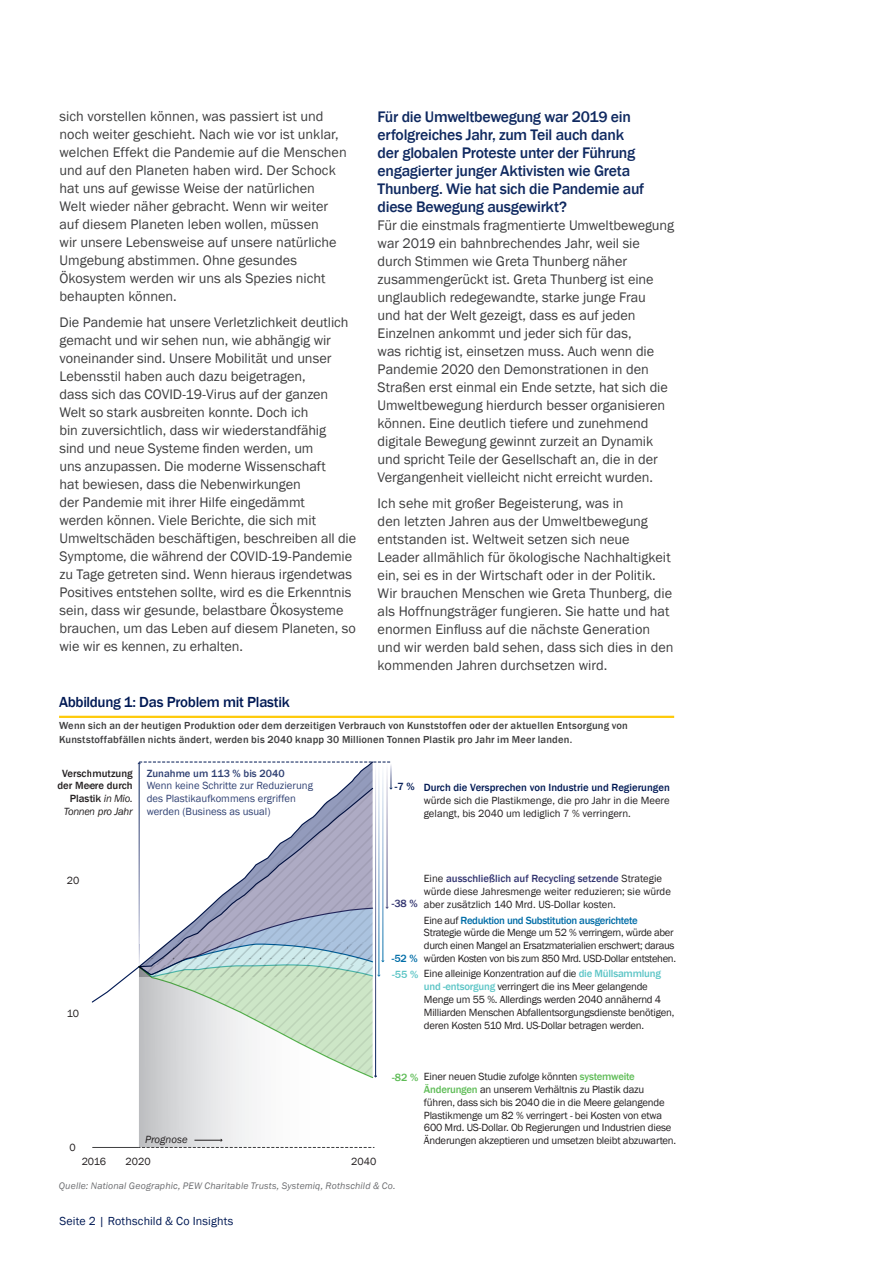
<style>
.page{position:relative;width:893px;height:1263px;background:#fff}
.page>*{position:absolute;margin:0;border:0;box-sizing:border-box;transform-origin:0 0}
.Body_Sub-heading{font:500 15.75px/18px "Franklin Gothic";letter-spacing:-.02em;color:#0f2960}
.t1{font:500 15px "Franklin Gothic";letter-spacing:-.02em;color:#001954}
.Body{font:14.25px/18px "Franklin Gothic";color:#3e3e3f}
.t2{font:12px "Franklin Gothic";letter-spacing:.01em;color:#001954}
.t3{font:10.65px/12.9px "Franklin Gothic";letter-spacing:-.02em;color:#231f20}
.t4{font:10.65px/12.9px "Franklin Gothic";color:#231f20}
.t5{font:10.65px/12.9px "Franklin Gothic";color:#304173}
.t6{font:500 10.65px/12.9px "Franklin Gothic";color:#231f20;text-align:right}
.t7{font:500 10.65px/15.8px "Franklin Gothic";color:#006da7}
.t8{font:italic 10.65px "Franklin Gothic";color:#231f20}
.t9{font:500 10.65px "Franklin Gothic";color:#343671}
.t10{font:500 10.65px "Franklin Gothic";color:#5fbc57}
.t11{font:500 10.65px "Franklin Gothic";color:#001954}
.t12{font:500 10.5px/13.5px "Franklin Gothic";letter-spacing:.015em;color:#3e3e3f}
.t13{font:italic 9.75px "Franklin Gothic";letter-spacing:.015em;color:#6c6d70}
.s1{font-weight:500;color:#001954}
.s2{font-weight:500}
.s3{font-weight:400;font-style:italic}
.s4{font-weight:500;color:#343671}
.s5{font-weight:500;color:#006da7}
.s6{font-weight:500;color:#5dc5c6}
.s7{color:#5dc5c6}
.s8{font-weight:500;color:#5fbc57}
</style>
<div class="page">
<hr style="left:59px;top:716px;width:615px;height:2px;background:#feca0a">
<hr style="left:92px;top:1147px;width:47px;height:1px;background:#3e3e3f">
<svg style="left:92px;top:761px;width:281px;height:241px"></svg>
<svg style="left:138px;top:762px;width:254px;height:386px"></svg>
<p class="Body" style="left:60px;top:107px;width:289px">sich vorstellen können, was passiert ist und noch weiter geschieht. Nach wie vor ist unklar, welchen Effekt die Pandemie auf die Menschen und auf den Planeten haben wird. Der Schock hat uns auf gewisse Weise der natürlichen<br>Welt wieder näher gebracht. Wenn wir weiter auf diesem Planeten leben wollen, müssen<br>wir unsere Lebensweise auf unsere natürliche Umgebung abstimmen. Ohne gesundes Ökosystem werden wir uns als Spezies nicht behaupten können.</p>
<p class="Body" style="left:60px;top:314px;width:298px">Die Pandemie hat unsere Verletzlichkeit deutlich gemacht und wir sehen nun, wie abhängig wir voneinander sind. Unsere Mobilität und unser Lebensstil haben auch dazu beigetragen,<br>dass sich das COVID-19-Virus auf der ganzen Welt so stark ausbreiten konnte. Doch ich<br>bin zuversichtlich, dass wir wiederstandfähig<br>sind und neue Systeme finden werden, um<br>uns anzupassen. Die moderne Wissenschaft<br>hat bewiesen, dass die Nebenwirkungen<br>der Pandemie mit ihrer Hilfe eingedämmt<br>werden können. Viele Berichte, die sich mit Umweltschäden beschäftigen, beschreiben all die Symptome, die während der COVID-19-Pandemie zu Tage getreten sind. Wenn hieraus irgendetwas Positives entstehen sollte, wird es die Erkenntnis sein, dass wir gesunde, belastbare Ökosysteme brauchen, um das Leben auf diesem Planeten, so wie wir es kennen, zu erhalten.</p>
<p class="Body_Sub-heading" style="left:378px;top:108px;width:268px">Für die Umweltbewegung war 2019 ein erfolgreiches Jahr, zum Teil auch dank der globalen Proteste unter der Führung engagierter junger Aktivisten wie Greta Thunberg. Wie hat sich die Pandemie auf diese Bewegung ausgewirkt?</p>
<p class="Body" style="left:378px;top:216px;width:298px">Für die einstmals fragmentierte Umweltbewegung war 2019 ein bahnbrechendes Jahr, weil sie durch Stimmen wie Greta Thunberg näher zusammengerückt ist. Greta Thunberg ist eine unglaublich redegewandte, starke junge Frau<br>und hat der Welt gezeigt, dass es auf jeden Einzelnen ankommt und jeder sich für das,<br>was richtig ist, einsetzen muss. Auch wenn die Pandemie 2020 den Demonstrationen in den Straßen erst einmal ein Ende setzte, hat sich die Umweltbewegung hierdurch besser organisieren können. Eine deutlich tiefere und zunehmend digitale Bewegung gewinnt zurzeit an Dynamik und spricht Teile der Gesellschaft an, die in der Vergangenheit vielleicht nicht erreicht wurden.</p>
<p class="Body" style="left:378px;top:495px;width:298px">Ich sehe mit großer Begeisterung, was in<br>den letzten Jahren aus der Umweltbewegung entstanden ist. Weltweit setzen sich neue Leader allmählich für ökologische Nachhaltigkeit ein, sei es in der Wirtschaft oder in der Politik.<br>Wir brauchen Menschen wie Greta Thunberg, die als Hoffnungsträger fungieren. Sie hatte und hat enormen Einfluss auf die nächste Generation und wir werden bald sehen, dass sich dies in den kommenden Jahren durchsetzen wird.</p>
<p class="t1" style="left:59px;top:693px;width:232px">Abbildung 1: Das Problem mit Plastik</p>
<p class="t12" style="left:59px;top:719px;width:570px">Wenn sich an der heutigen Produktion oder dem derzeitigen Verbrauch von Kunststoffen oder der aktuellen Entsorgung von<br>Kunststoffabfällen nichts ändert, werden bis 2040 knapp 30 Millionen Tonnen Plastik pro Jahr im Meer landen.</p>
<p class="t3" style="left:424px;top:781px;width:248px;text-align:justify"><span class="s1">Durch die Versprechen von Industrie und Regierungen </span>würde sich die Plastikmenge, die pro Jahr in die Meere gelangt, bis 2040 um lediglich 7 % verringern.</p>
<p class="t5" style="left:147px;top:767px;width:168px"><span class="s2">Zunahme um 113 % bis 2040<br></span>Wenn keine Schritte zur Reduzierung des Plastikaufkommens ergriffen werden (Business as usual)</p>
<p class="t6" style="left:57px;top:767px;width:77px">Verschmutzung der Meere durch<br>Plastik <span class="s3">in Mio.<br>Tonnen pro Jahr</span></p>
<p class="t11" style="left:395px;top:780px;width:21px">-7 %</p>
<p class="t3" style="left:67px;top:874px;width:14px">20</p>
<p class="t3" style="left:67px;top:1007px;width:14px">10</p>
<p class="t4" style="left:424px;top:872px;width:249px">Eine <span class="s4">ausschließlich auf Recycling setzende</span> Strategie würde diese Jahresmenge weiter reduzieren; sie würde aber zusätzlich 140 Mrd. US-Dollar kosten.</p>
<p class="t3" style="left:424px;top:914px;width:254px">Eine auf <span class="s5">Reduktion und Substitution ausgerichtete </span>Strategie würde die Menge um 52 % verringern, würde aber durch einen Mangel an Ersatzmaterialien erschwert; daraus würden Kosten von bis zum 850 Mrd. USD-Dollar entstehen.</p>
<p class="t3" style="left:424px;top:968px;width:252px">Eine alleinige Konzentration auf die <span class="s6">die Müllsammlung und -entsorgung</span> verringert die ins Meer gelangende Menge um 55 %. Allerdings werden 2040 annähernd 4<br>Milliarden Menschen Abfallentsorgungsdienste benötigen, deren Kosten 510 Mrd. US-Dollar betragen werden.</p>
<p class="t9" style="left:392px;top:897px;width:28px">-38 %</p>
<p class="t7" style="left:392px;top:951px;width:28px">-52 % <span class="s7">-55 %</span></p>
<p class="t3" style="left:70px;top:1141px;width:8px">0</p>
<p class="t8" style="left:145px;top:1132px;width:44px">Prognose</p>
<p class="t3" style="left:82px;top:1155px;width:26px">2016</p>
<p class="t3" style="left:126px;top:1155px;width:27px">2020</p>
<p class="t3" style="left:351px;top:1155px;width:27px">2040</p>
<p class="t3" style="left:424px;top:1070px;width:254px">Einer neuen Studie zufolge könnten <span class="s8">systemweite Änderungen</span> an unserem Verhältnis zu Plastik dazu führen, dass sich bis 2040 die in die Meere gelangende Plastikmenge um 82 % verringert - bei Kosten von etwa 600 Mrd. US-Dollar. Ob Regierungen und Industrien diese Änderungen akzeptieren und umsetzen bleibt abzuwarten.</p>
<p class="t10" style="left:392px;top:1071px;width:28px">-82 %</p>
<p class="t13" style="left:59px;top:1179px;width:338px">Quelle: National Geographic, PEW Charitable Trusts, Systemiq, Rothschild &amp; Co.</p>
<p class="t2" style="left:60px;top:1213px;width:175px">Seite 2 | Rothschild &amp; Co Insights</p>
</div>
